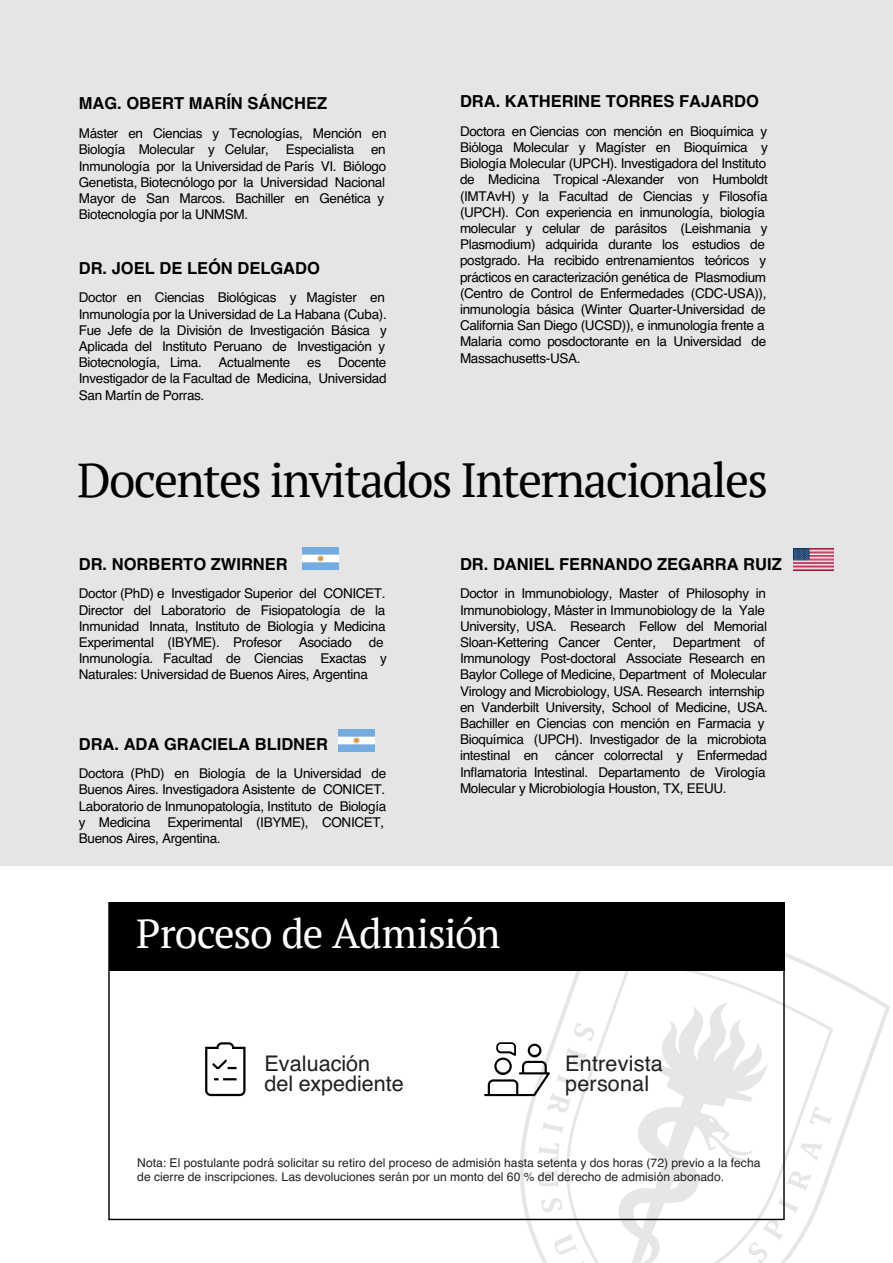
<style>
.page{position:relative;width:893px;height:1263px;background:#e5e5e5}
.page>*{position:absolute;margin:0;border:0;box-sizing:border-box;transform-origin:0 0}
.t1{font:47.85px "PT Serif";letter-spacing:-.04em;color:#000}
.t2{font:40.95px "PT Serif";letter-spacing:-.025em;color:#fff}
.t3{font:21.6px/20.5px "Helvetica";color:#231f20}
.t4{font:700 16.5px "Helvetica";color:#000}
.t5{font:13.5px/16.2px "Helvetica";letter-spacing:-.025em;color:#000}
.t6{font:12.15px/14.5px "Helvetica";color:#231f20}
</style>
<div class="page">
<img style="left:303px;top:547px;width:36px;height:23px">
<img style="left:339px;top:729px;width:36px;height:23px">
<img style="left:793px;top:549px;width:40px;height:21px">
<div style="left:0;top:866px;width:893px;height:397px;background:#fff"></div>
<svg style="left:520px;top:952px;width:370px;height:311px"></svg>
<svg style="left:542px;top:1122px;width:18px;height:11px"></svg>
<svg style="left:539px;top:1143px;width:21px;height:17px"></svg>
<svg style="left:538px;top:1169px;width:21px;height:18px"></svg>
<svg style="left:541px;top:1198px;width:19px;height:14px"></svg>
<svg style="left:554px;top:1233px;width:6px;height:21px"></svg>
<svg style="left:560px;top:957px;width:273px;height:306px"></svg>
<svg style="left:603px;top:1003px;width:229px;height:260px"></svg>
<div style="left:109px;top:903px;width:675px;height:68px;background:#000"></div>
<svg style="left:205px;top:1042px;width:40px;height:54px"></svg>
<svg style="left:484px;top:1023px;width:110px;height:89px"></svg>
<p class="t4" style="left:79px;top:90px;width:250px">MAG. OBERT MARÍN SÁNCHEZ</p>
<p class="t5" style="left:79px;top:126px;width:309px">Máster en Ciencias y Tecnologías, Mención en Biología Molecular y Celular, Especialista en Inmunología por la Universidad de París VI. Biólogo Genetista, Biotecnólogo por la Universidad Nacional Mayor de San Marcos. Bachiller en Genética y Biotecnología por la UNMSM.</p>
<p class="t4" style="left:79px;top:255px;width:243px">DR. JOEL DE LEÓN DELGADO</p>
<p class="t5" style="left:79px;top:290px;width:309px">Doctor en Ciencias Biológicas y Magíster en Inmunología por la Universidad de La Habana (Cuba).<br>Fue Jefe de la División de Investigación Básica y Aplicada del Instituto Peruano de Investigación y Biotecnología, Lima. Actualmente es Docente Investigador de la Facultad de Medicina, Universidad San Martín de Porras.</p>
<p class="t4" style="left:460px;top:88px;width:300px">DRA. KATHERINE TORRES FAJARDO</p>
<p class="t5" style="left:460px;top:123px;width:309px">Doctora en Ciencias con mención en Bioquímica y Bióloga Molecular y Magíster en Bioquímica y Biología Molecular (UPCH). Investigadora del Instituto de Medicina Tropical -Alexander von Humboldt (IMTAvH) y la Facultad de Ciencias y Filosofía (UPCH). Con experiencia en inmunología, biología molecular y celular de parásitos (Leishmania y Plasmodium) adquirida durante los estudios de postgrado. Ha recibido entrenamientos teóricos y prácticos en caracterización genética de Plasmodium (Centro de Control de Enfermedades (CDC-USA)), inmunología básica (Winter Quarter-Universidad de California San Diego (UCSD)), e inmunología frente a Malaria como posdoctorante en la Universidad de Massachusetts-USA.</p>
<h1 class="t1" style="left:77px;top:449px;width:692px">Docentes invitados Internacionales</h1>
<p class="t4" style="left:79px;top:550px;width:210px">DR. NORBERTO ZWIRNER</p>
<p class="t5" style="left:79px;top:586px;width:309px">Doctor (PhD) e Investigador Superior del CONICET.<br>Director del Laboratorio de Fisiopatología de la Inmunidad Innata, Instituto de Biología y Medicina Experimental (IBYME). Profesor Asociado de Inmunología. Facultad de Ciencias Exactas y Naturales: Universidad de Buenos Aires, Argentina</p>
<p class="t4" style="left:79px;top:730px;width:251px">DRA. ADA GRACIELA BLIDNER</p>
<p class="t5" style="left:79px;top:766px;width:309px">Doctora (PhD) en Biología de la Universidad de Buenos Aires. Investigadora Asistente de CONICET.<br>Laboratorio de Inmunopatología, Instituto de Biología y Medicina Experimental (IBYME), CONICET, Buenos Aires, Argentina.</p>
<p class="t4" style="left:460px;top:550px;width:323px">DR. DANIEL FERNANDO ZEGARRA RUIZ</p>
<p class="t5" style="left:460px;top:586px;width:309px">Doctor in Immunobiology, Master of Philosophy in Immunobiology, Máster in Immunobiology de la Yale University, USA. Research Fellow del Memorial Sloan-Kettering Cancer Center, Department of Immunology Post-doctoral Associate Research en Baylor College of Medicine, Department of Molecular Virology and Microbiology, USA. Research internship en Vanderbilt University, School of Medicine, USA.<br>Bachiller en Ciencias con mención en Farmacia y Bioquímica (UPCH). Investigador de la microbiota intestinal en cáncer colorrectal y Enfermedad Inflamatoria Intestinal. Departamento de Virología Molecular y Microbiología Houston, TX, EEUU.</p>
<h2 class="t2" style="left:136px;top:907px;width:366px">Proceso de Admisión</h2>
<h3 class="t3" style="left:265px;top:1054px;width:141px">Evaluación del expediente</h3>
<h3 class="t3" style="left:565px;top:1054px;width:99px">Entrevista personal</h3>
<p class="t6" style="left:137px;top:1155px;width:625px">Nota: El postulante podrá solicitar su retiro del proceso de admisión hasta setenta y dos horas (72) previo a la fecha de cierre de inscripciones. Las devoluciones serán por un monto del 60 % del derecho de admisión abonado.</p>
</div>
